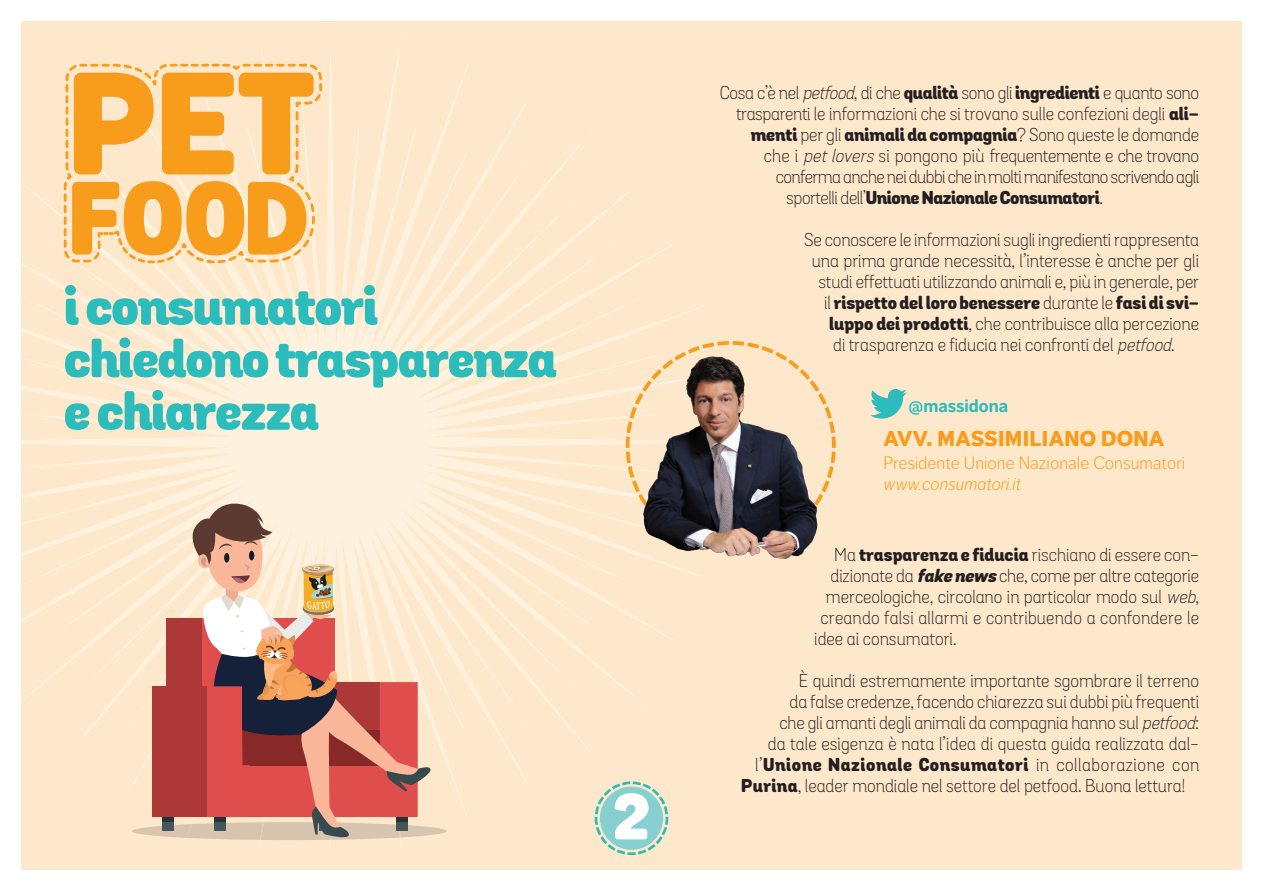
<style>
.page{position:relative;width:1263px;height:893px;background:#fff}
.page>*{position:absolute;margin:0;border:0;box-sizing:border-box;transform-origin:0 0}
.t1{font:62.7px "Grota Sans Alt Rounded Regular 7";color:#fff}
.t2{font:52.5px/52.5px "Grota Sans Alt Rounded Regular 7";letter-spacing:-.025em;color:#2bbcbb}
.t3{font:900 21.3px "Dagny Pro";letter-spacing:.01em;color:#f89c1c}
.t4{font:18px/21px "Grota Sans Alt Rounded Regular 16";color:#231f20;text-align:right}
.t5{font:18px "Grota Sans Alt Rounded Regular 13";letter-spacing:.03em;color:#231f20}
.t6{font:18px "Grota Sans Alt Rounded Regular 13";letter-spacing:-.005em;color:#231f20}
.t7{font:18px "Grota Sans Alt Rounded Regular 13";letter-spacing:-.025em;color:#231f20}
.t8{font:300 17.85px "Dagny Pro";color:#f89c1c}
.t9{font:italic 300 17.85px "Dagny Pro";color:#f89c1c}
.t10{font:700 17.85px "Dagny Pro";color:#2bbcbb}
.s1{font-style:italic}
.s2{font-family:"Grota Sans Alt Rounded Regular 13"}
.s3{font-family:"Grota Sans Alt Rounded Regular 16"}
.s4{font-family:"Grota Sans Alt Rounded Regular 13";font-style:italic}
</style>
<div class="page">
<div style="left:21px;top:21px;width:1221px;height:848px;background:#fee8cb"></div>
<svg style="left:21px;top:38px;width:688px;height:808px"></svg>
<svg style="left:132px;top:500px;width:315px;height:340px"></svg>
<svg style="left:870px;top:389px;width:37px;height:30px"></svg>
<svg style="left:593px;top:780px;width:77px;height:75px"></svg>
<div style="left:600px;top:787px;width:63px;height:63px;background:#87d0d1;border-radius:50%"></div>
<svg style="left:64px;top:64px;width:258px;height:199px"></svg>
<img style="left:599px;top:315px;width:237px;height:261px">
<h2 class="t2" style="left:64px;top:285px;width:495px">iconsumatori chiedonotrasparenza echiarezza</h2>
<h1 class="t1" style="left:613px;top:794px;width:38px">2</h1>
<p class="t4" style="left:720px;top:84px;width:481px">Cosa c’è nel <span class="s1">petfood</span>, di che <span class="s2">qualità</span> sono gli <span class="s2">ingredienti</span> e quanto sono trasparenti le informazioni che si trovano sulle confezioni degli <span class="s2">ali&shy;menti</span> per gli <span class="s2">animali da compagnia</span>? Sono queste le domande<br>che i <span class="s1">petlovers</span>si pongono più frequentemente e che trovano confermaancheneidubbi che inmoltimanifestanoscrivendoagli</p>
<p class="t7" style="left:786px;top:191px;width:318px"><span class="s3">sportelli dell’</span>UnioneNazionaleConsumatori<span class="s3">.</span></p>
<p class="t4" style="left:804px;top:231px;width:396px">Se conoscere le informazioni sugli ingredienti rappresenta una prima grande necessità, l’interesse è anche per gli studi effettuati utilizzando animali e, più in generale, per</p>
<p class="t6" style="left:824px;top:296px;width:376px"><span class="s3">il</span> rispetto delloro benessere <span class="s3">durante le</span> fasi di svi-</p>
<p class="t4" style="left:829px;top:315px;width:372px;text-align:left"><span class="s2">luppo dei prodotti</span>, che contribuisce alla percezione di trasparenza e fiducia nei confronti del <span class="s1">petfood</span>.</p>
<p class="t10" style="left:908px;top:399px;width:101px">@massidona</p>
<p class="t3" style="left:884px;top:431px;width:282px">AVV. MASSIMILIANO DONA</p>
<p class="t8" style="left:883px;top:456px;width:303px">Presidente Unione Nazionale Consumatori</p>
<p class="t9" style="left:883px;top:477px;width:139px">www.consumatori.it</p>
<p class="t4" style="left:834px;top:546px;width:366px">Ma <span class="s2">trasparenza e fiducia</span> rischiano di essere con-</p>
<p class="t4" style="left:830px;top:567px;width:370px">dizionate da <span class="s4">fakenews</span>che, come per altre categorie</p>
<p class="t4" style="left:826px;top:588px;width:375px">merceologiche, circolano in particolar modo sul <span class="s1">web</span>,</p>
<p class="t4" style="left:820px;top:609px;width:380px">creando falsi allarmi e contribuendo a confondere le</p>
<p class="t4" style="left:814px;top:630px;width:144px">idee ai consumatori.</p>
<p class="t4" style="left:768px;top:672px;width:433px">È quindi estremamente importante sgombrare il terreno<br>da false credenze, facendo chiarezza sui dubbi più frequenti che gli amanti degli animali da compagnia hanno sul <span class="s1">petfood</span>: da tale esigenza è nata l’idea di questa guida realizzata dal-</p>
<p class="t5" style="left:755px;top:758px;width:446px"><span class="s3">l’</span>Unione Nazionale Consumatori <span class="s3">in collaborazione con</span></p>
<p class="t4" style="left:741px;top:777px;width:445px"><span class="s2">Purina</span>, leader mondiale nel settore del petfood. Buona lettura!</p>
</div>
